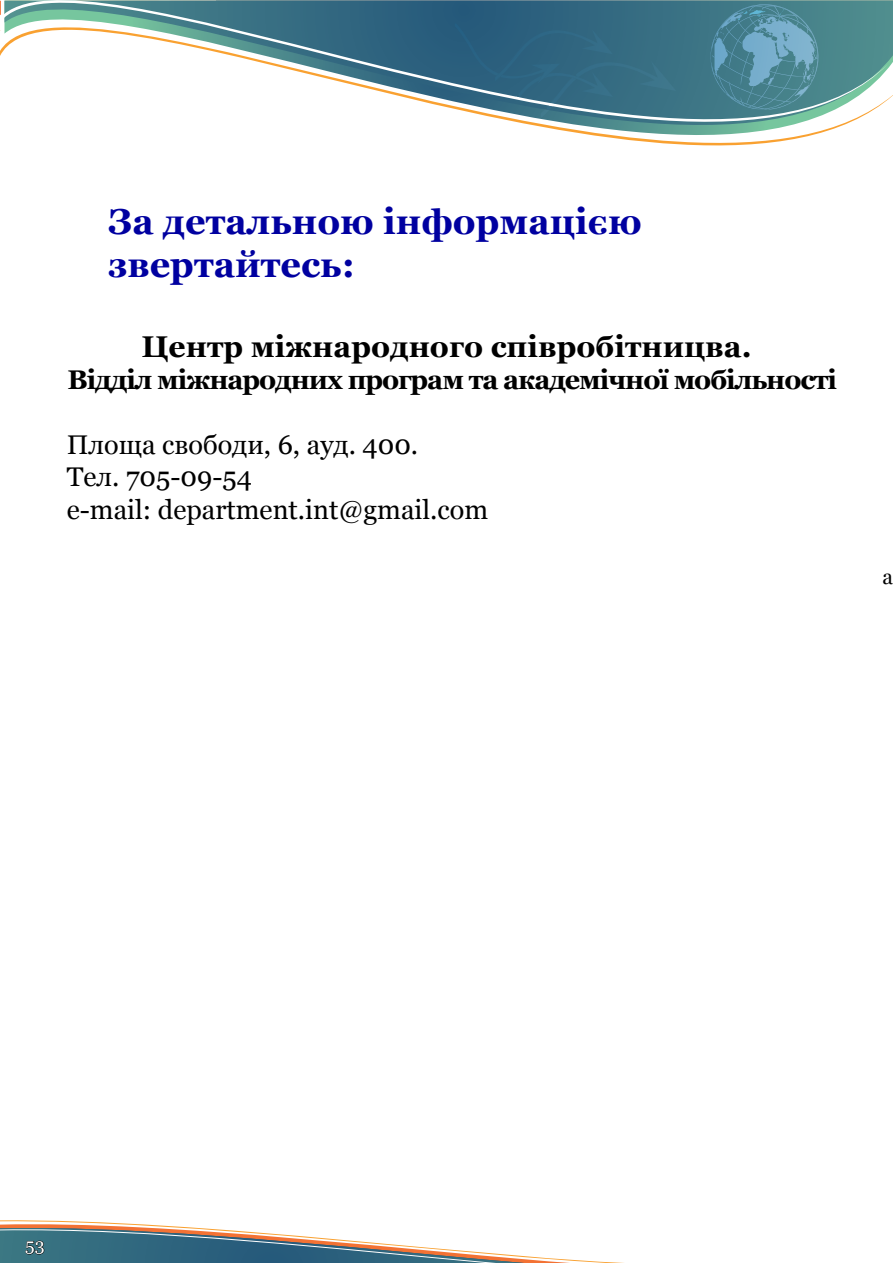
<style>
.page{position:relative;width:893px;height:1263px;background:#fff}
.page>*{position:absolute;margin:0;border:0;box-sizing:border-box;transform-origin:0 0}
.Напрями_назви{font:700 36px/43.2px "Georgia";color:#0000a0}
.Рабочий{font:700 30px "Georgia";color:#000}
.Рабочий-2{font:27px "Georgia";color:#000}
.Рабочий-3{font:700 27px "Georgia";letter-spacing:-.04em;color:#000}
.Рабочий-4{font:21px "Georgia";color:#000}
.t1{font:18px "Georgia";color:#fff}
</style>
<div class="page">
<svg style="left:0;top:1220px;width:624px;height:43px"></svg>
<svg style="left:0;top:0;width:888px;height:146px"></svg>
<svg style="left:709px;top:4px;width:111px;height:105px;background:#548d9e"></svg>
<svg style="left:455px;top:23px;width:221px;height:95px;background:#3d6f86"></svg>
<img style="left:740px;top:9px;width:45px;height:8px">
<p class="Напрями_назви" style="left:108px;top:200px;width:535px">За детальною інформацією звертайтесь:</p>
<p class="Рабочий" style="left:142px;top:327px;width:611px">Центр міжнародного співробітницва.</p>
<p class="Рабочий-3" style="left:68px;top:362px;width:771px">Відділ міжнародних програм та академічної мобільності</p>
<p class="Рабочий-2" style="left:67px;top:428px;width:353px">Площа свободи, 6, ауд. 400.</p>
<p class="Рабочий-2" style="left:67px;top:461px;width:187px">Тел. 705-09-54</p>
<p class="Рабочий-2" style="left:67px;top:493px;width:423px">e-mail: department.int@gmail.com</p>
<p class="Рабочий-4" style="left:882px;top:564px;width:12px">a</p>
<p class="t1" style="left:25px;top:1234px;width:21px">53</p>
</div>
